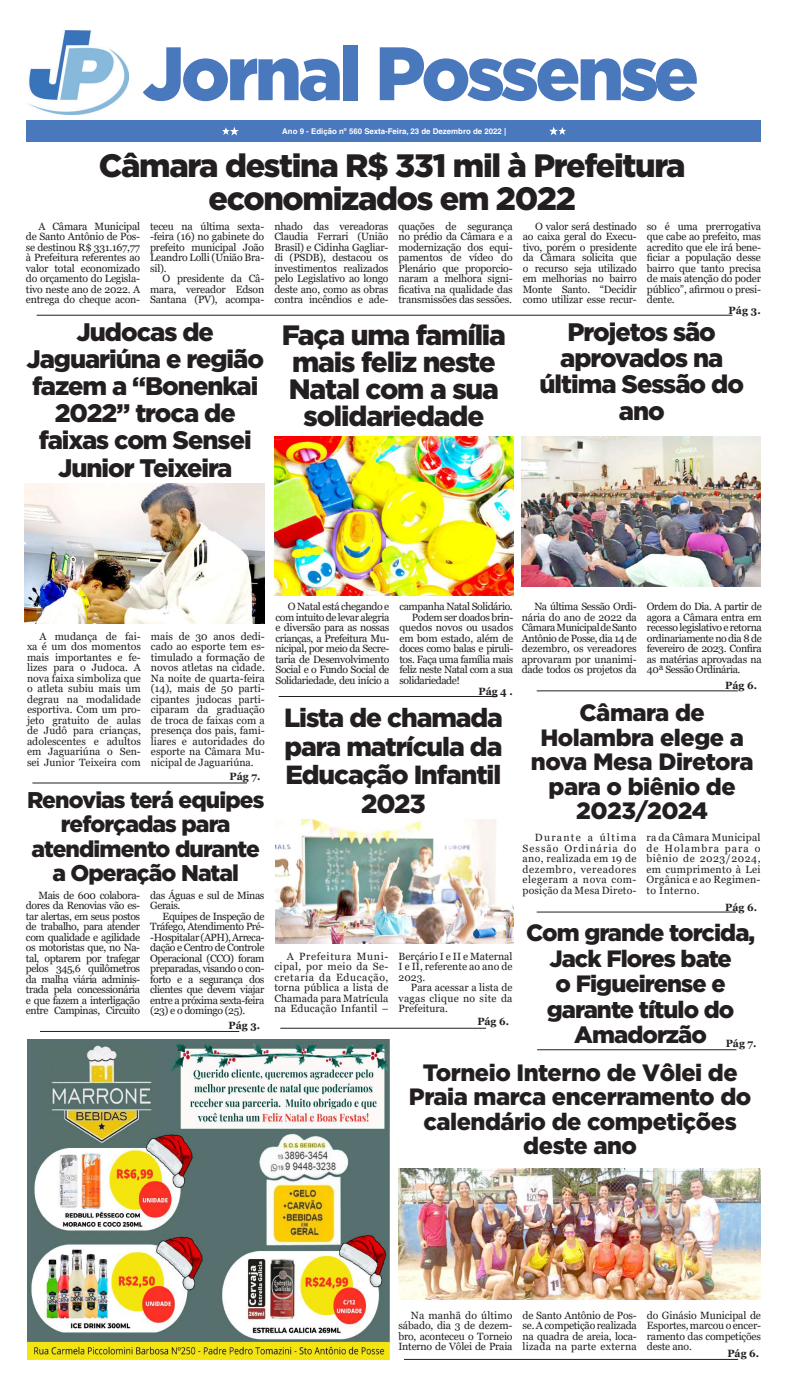
<style>
.page{position:relative;width:787px;height:1389px;background:#fff}
.page>*{position:absolute;margin:0;border:0;box-sizing:border-box;transform-origin:0 0}
.t1{font:900 75.51px "Gotham";letter-spacing:-.05em;color:#4a78bd}
.t2{font:900 32.38px/33.2px "Gotham";letter-spacing:-.04em;color:#231f20;text-align:center}
.t3{font:900 28px/27.1px "Gotham";letter-spacing:-.04em;color:#231f20;text-align:center}
.t4{font:900 26.25px/28.9px "Gotham";letter-spacing:-.04em;color:#231f20;text-align:center}
.t5{font:900 25.38px/27.1px "Gotham";letter-spacing:-.04em;color:#231f20;text-align:center}
.t6{font:900 23.62px/24.5px "Gotham";letter-spacing:-.02em;color:#231f20;text-align:center}
.t7{font:900 23.62px/25.4px "Gotham";letter-spacing:-.04em;color:#231f20;text-align:center}
.t8{font:900 22.75px/24.5px "Gotham";letter-spacing:-.04em;color:#231f20;text-align:center}
.t9{font:10.5px/10.5px "Georgia";letter-spacing:-.02em;color:#231f20;text-align:justify}
.t10{font:10.5px/10.5px "Georgia";letter-spacing:-.04em;color:#231f20}
.t11{font:700 10.5px "Georgia";color:#231f20}
.t12{font:700 7.88px "Helvetica LT Std";color:#fff}
</style>
<div class="page">
<div style="left:26px;top:121px;width:734px;height:21px;background:#4a78bd"></div>
<svg style="left:223px;top:127px;width:16px;height:9px"></svg>
<svg style="left:549px;top:127px;width:17px;height:8px"></svg>
<hr style="left:278px;top:696px;width:219px;height:1px;background:#231f20">
<hr style="left:32px;top:783px;width:215px;height:1px;background:#231f20">
<hr style="left:280px;top:1028px;width:206px;height:1px;background:#231f20">
<hr style="left:40px;top:1031px;width:199px;height:1px;background:#231f20">
<hr style="left:537px;top:1050px;width:199px;height:1px;background:#231f20">
<hr style="left:37px;top:315px;width:695px;height:1px;background:#231f20">
<hr style="left:536px;top:691px;width:201px;height:1px;background:#231f20">
<img style="left:29px;top:30px;width:100px;height:85px">
<hr style="left:536px;top:912px;width:199px;height:1px;background:#231f20">
<img style="left:27px;top:1039px;width:362px;height:321px">
<hr style="left:404px;top:1359px;width:333px;height:1px;background:#231f20">
<img style="left:274px;top:437px;width:239px;height:159px">
<img style="left:24px;top:484px;width:240px;height:140px">
<img style="left:275px;top:820px;width:238px;height:124px">
<img style="left:521px;top:437px;width:238px;height:150px">
<img style="left:399px;top:1168px;width:361px;height:132px">
<h1 class="t1" style="left:142px;top:30px;width:558px">Jornal Possense</h1>
<p class="t12" style="left:282px;top:127px;width:225px">Ano 9 - Edição nº 560 Sexta-Feira, 23 de Dezembro de 2022 |</p>
<h2 class="t2" style="left:99px;top:148px;width:588px">Câmara destina R$ 331 mil à Prefeitura economizados em 2022</h2>
<p class="t9" style="left:26px;top:221px;width:116px;text-indent:12px">A Câmara Municipal de Santo Antônio de Pos&shy;se destinou R$ 331.167,77 à Prefeitura referentes ao valor total economizado do orçamento do Legisla&shy;tivo neste ano de 2022. A entrega do cheque acon-</p>
<p class="t9" style="left:150px;top:221px;width:116px">teceu na última sexta--feira (16) no gabinete do prefeito municipal João Leandro Lolli (União Bra&shy;sil).</p>
<p class="t9" style="left:150px;top:273px;width:116px;text-indent:12px">O presidente da Câ&shy;mara, vereador Edson Santana (PV), acompa-</p>
<h3 class="t5" style="left:26px;top:318px;width:239px">Judocas de<br>Jaguariúna e região fazem a “Bonenkai<br>2022” troca de faixas com Sensei<br>Junior Teixeira</h3>
<p class="t9" style="left:274px;top:221px;width:116px">nhado das vereadoras Claudia Ferrari (União Brasil) e Cidinha Gagliar&shy;di (PSDB), destacou os investimentos realizados pelo Legislativo ao longo deste ano, como as obras contra incêndios e ade-</p>
<p class="t9" style="left:398px;top:221px;width:116px">quações de segurança no prédio da Câmara e a modernização dos equi&shy;pamentos de vídeo do Plenário que proporcio&shy;naram a melhora signi&shy;ficativa na qualidade das transmissões das sessões.</p>
<p class="t9" style="left:522px;top:221px;width:116px;text-indent:12px">O valor será destinado ao caixa geral do Execu&shy;tivo, porém o presidente da Câmara solicita que o recurso seja utilizado em melhorias no bairro Monte Santo. “Decidir como utilizar esse recur-</p>
<p class="t9" style="left:646px;top:221px;width:116px">so é uma prerrogativa que cabe ao prefeito, mas acredito que ele irá bene&shy;ficiar a população desse bairro que tanto precisa de mais atenção do poder público”, afirmou o presi&shy;dente.</p>
<p class="t11" style="left:728px;top:304px;width:34px">Pág 3.</p>
<h3 class="t3" style="left:281px;top:321px;width:226px">Faça uma família mais feliz neste<br>Natal com a sua solidariedade</h3>
<h3 class="t5" style="left:539px;top:318px;width:206px;line-height:26.2px">Projetos são aprovados na última Sessão do ano</h3>
<p class="t9" style="left:27px;top:631px;width:115px;text-indent:12px">A mudança de fai&shy;xa é um dos momentos mais importantes e fe&shy;lizes para o Judoca. A nova faixa simboliza que o atleta subiu mais um degrau na modalidade esportiva. Com um pro&shy;jeto gratuito de aulas de Judô para crianças, adolescentes e adultos em Jaguariúna o Sen&shy;sei Junior Teixeira com</p>
<p class="t9" style="left:151px;top:631px;width:115px">mais de 30 anos dedi&shy;cado ao esporte tem es&shy;timulado a formação de novos atletas na cidade.<br>Na noite de quarta-feira (14), mais de 50 parti&shy;cipantes judocas parti&shy;ciparam da graduação de troca de faixas com a presença dos pais, fami&shy;liares e autoridades do esporte na Câmara Mu&shy;nicipal de Jaguariúna.</p>
<p class="t11" style="left:229px;top:770px;width:32px">Pág 7.</p>
<h3 class="t8" style="left:27px;top:787px;width:239px">Renovias terá equipes reforçadas para atendimento durante a Operação Natal</h3>
<p class="t9" style="left:26px;top:890px;width:116px;text-indent:12px">Mais de 600 colabora&shy;dores da Renovias vão es&shy;tar alertas, em seus postos de trabalho, para atender com qualidade e agilidade os motoristas que, no Na&shy;tal, optarem por trafegar pelos 345,6 quilômetros da malha viária adminis&shy;trada pela concessionária e que fazem a interligação entre Campinas, Circuito</p>
<p class="t10" style="left:150px;top:890px;width:116px">das Águas e sul de Minas<br>Gerais.</p>
<p class="t9" style="left:150px;top:911px;width:116px;text-indent:12px">Equipes de Inspeção de Tráfego, Atendimento Pré--Hospitalar (APH), Arreca&shy;dação e Centro de Controle Operacional (CCO) foram preparadas, visando o con&shy;forto e a segurança dos clientes que devem viajar entre a próxima sexta-feira (23) e o domingo (25).</p>
<p class="t11" style="left:228px;top:1018px;width:33px">Pág 3.</p>
<p class="t9" style="left:275px;top:602px;width:115px;text-indent:12px">O Natal está chegando e com intuito de levar alegria e diversão para as nossas crianças, a Prefeitura Mu&shy;nicipal, por meio da Secre&shy;taria de Desenvolvimento Social e o Fundo Social de Solidariedade, deu início a</p>
<p class="t10" style="left:399px;top:602px;width:115px">campanha Natal Solidário.</p>
<p class="t10" style="left:411px;top:612px;width:103px">Podem ser doados brin-</p>
<p class="t9" style="left:399px;top:623px;width:115px">quedos novos ou usados</p>
<p class="t9" style="left:399px;top:633px;width:115px">em bom estado, além de</p>
<p class="t10" style="left:399px;top:644px;width:115px">doces como balas e piruli-</p>
<p class="t10" style="left:399px;top:654px;width:115px">tos. Faça uma família mais</p>
<p class="t10" style="left:399px;top:665px;width:115px">feliz neste Natal com a sua</p>
<p class="t10" style="left:399px;top:675px;width:62px">solidariedade!</p>
<p class="t11" style="left:478px;top:685px;width:36px">Pág 4 .</p>
<h3 class="t4" style="left:284px;top:702px;width:220px">Lista de chamada para matrícula da<br>Educação Infantil<br>2023</h3>
<p class="t9" style="left:274px;top:951px;width:116px;text-indent:12px">A Prefeitura Muni&shy;cipal, por meio da Se&shy;cretaria da Educação, torna pública a lista de Chamada para Matrícula na Educação Infantil –</p>
<p class="t9" style="left:398px;top:951px;width:116px">Berçário I e II e Maternal I e II, referente ao ano de 2023.</p>
<p class="t9" style="left:398px;top:982px;width:115px;text-indent:12px">Para acessar a lista de vagas clique no site da Prefeitura.</p>
<p class="t11" style="left:477px;top:1014px;width:33px">Pág 6.</p>
<p class="t9" style="left:521px;top:602px;width:116px;text-indent:12px">Na última Sessão Ordi&shy;nária do ano de 2022 da Câmara Municipal de Santo Antônio de Posse, dia 14 de dezembro, os vereadores aprovaram por unanimi&shy;dade todos os projetos da</p>
<p class="t9" style="left:646px;top:602px;width:116px">Ordem do Dia. A partir de agora a Câmara entra em recesso legislativo e retorna ordinariamente no dia 8 de fevereiro de 2023. Confira as matérias aprovadas na 40ª Sessão Ordinária.</p>
<p class="t11" style="left:725px;top:678px;width:33px">Pág 6.</p>
<h3 class="t6" style="left:530px;top:700px;width:224px">Câmara de<br>Holambra elege a nova Mesa Diretora para o biênio de<br>2023/2024</h3>
<p class="t9" style="left:522px;top:833px;width:115px;text-indent:12px">Durante a última Sessão Ordinária do ano, realizada em 19 de dezembro, vereadores elegeram a nova com&shy;posição da Mesa Direto-</p>
<p class="t9" style="left:646px;top:833px;width:115px">ra da Câmara Municipal de Holambra para o biênio de 2023/2024, em cumprimento à Lei Orgânica e ao Regimen&shy;to Interno.</p>
<p class="t11" style="left:725px;top:900px;width:33px">Pág 6.</p>
<h3 class="t7" style="left:526px;top:920px;width:230px">Com grande torcida,<br>Jack Flores bate<br>o Figueirense e garante título do<br>Amadorzão</h3>
<p class="t11" style="left:725px;top:1037px;width:32px">Pág 7.</p>
<h3 class="t6" style="left:409px;top:1060px;width:344px">Torneio Interno de Vôlei de<br>Praia marca encerramento do calendário de competições deste ano</h3>
<p class="t9" style="left:398px;top:1310px;width:116px;text-indent:12px">Na manhã do último sábado, dia 3 de dezem&shy;bro, aconteceu o Torneio Interno de Vôlei de Praia</p>
<p class="t9" style="left:522px;top:1310px;width:116px">de Santo Antônio de Pos&shy;se. A competição realizada na quadra de areia, loca&shy;lizada na parte externa</p>
<p class="t9" style="left:646px;top:1310px;width:116px">do Ginásio Municipal de Esportes, marcou o encer&shy;ramento das competições deste ano.</p>
<p class="t11" style="left:727px;top:1346px;width:33px">Pág 6.</p>
</div>
